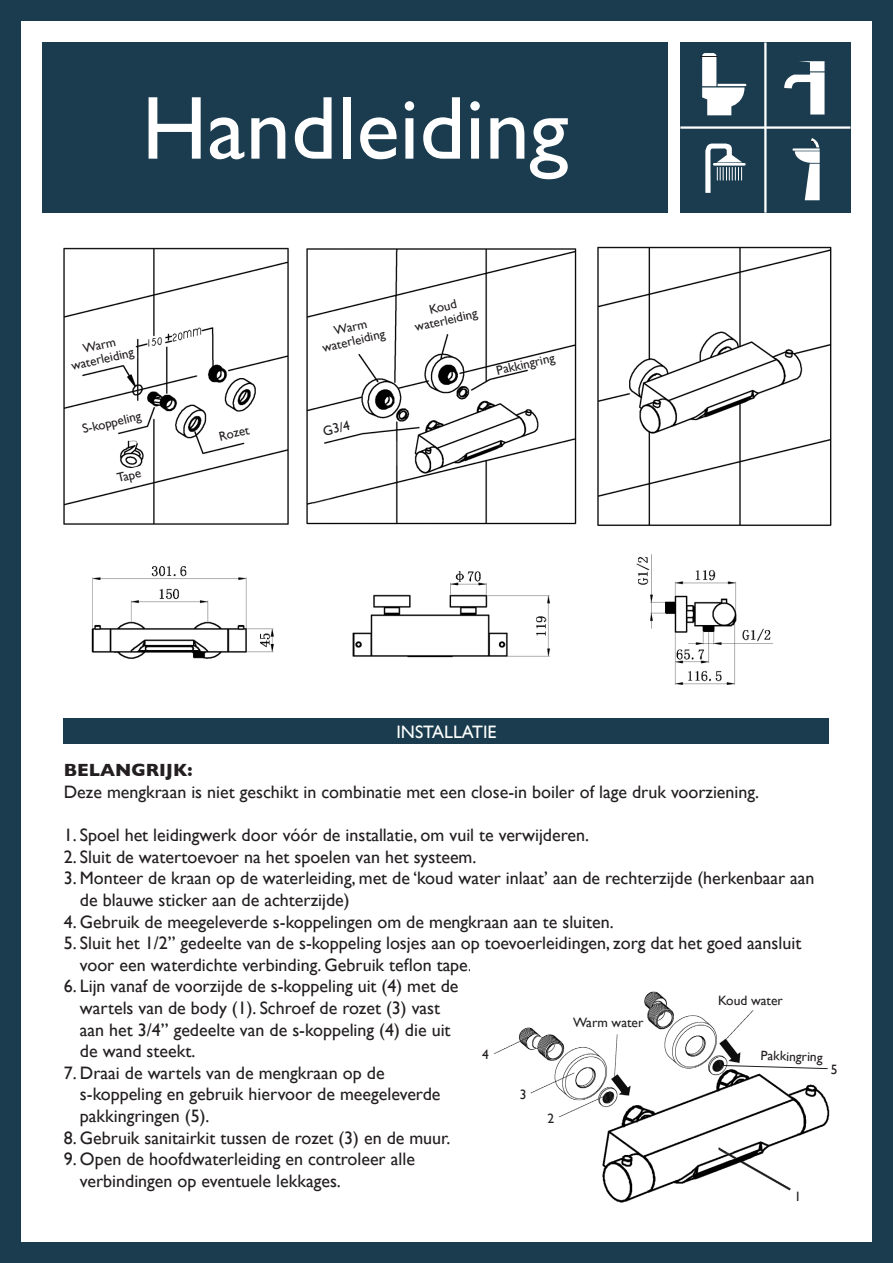
<style>
.page{position:relative;width:893px;height:1263px;background:#1a3c4e}
.page>*{position:absolute;margin:0;border:0;box-sizing:border-box;transform-origin:0 0}
.t1{font:90px "Gill Sans";color:#fff}
.t2{font:18px/21.6px "Gill Sans";color:#231f20}
.t3{font:18px "Gill Sans";color:#fff}
.t4{font:700 18px "Gill Sans";color:#231f20}
.t5{font:13.5px "Gill Sans";color:#231f20}
.t6{font:12.9px "Gill Sans";color:#231f20}
</style>
<div class="page">
<div style="left:21px;top:21px;width:851px;height:1221px;background:#fff"></div>
<div style="left:43px;top:43px;width:625px;height:170px;background:#1a3c4e"></div>
<div style="left:680px;top:43px;width:170px;height:170px;background:#1a3c4e"></div>
<svg style="left:701px;top:53px;width:46px;height:62px"></svg>
<hr style="left:680px;top:126px;width:170px;height:3px;background:#fff">
<hr style="left:764px;top:43px;width:2px;height:170px;background:#fff">
<svg style="left:792px;top:138px;width:28px;height:62px"></svg>
<svg style="left:784px;top:61px;width:40px;height:54px"></svg>
<hr style="left:714px;top:163px;width:30px;height:3px;background:#fff">
<svg style="left:705px;top:143px;width:37px;height:50px"></svg>
<div style="left:64px;top:719px;width:765px;height:25px;background:#1a3c4e"></div>
<img style="left:91px;top:566px;width:183px;height:93px">
<img style="left:352px;top:571px;width:199px;height:87px">
<img style="left:636px;top:554px;width:138px;height:131px">
<img style="left:63px;top:247px;width:514px;height:278px">
<svg style="left:108px;top:464px;width:42px;height:22px"></svg>
<svg style="left:78px;top:407px;width:68px;height:30px"></svg>
<img style="left:597px;top:246px;width:235px;height:280px">
<svg style="left:314px;top:310px;width:76px;height:47px"></svg>
<svg style="left:406px;top:290px;width:77px;height:47px"></svg>
<svg style="left:317px;top:416px;width:39px;height:24px"></svg>
<img style="left:494px;top:991px;width:336px;height:212px">
<div style="left:573px;top:1017px;width:70px;height:9px;background:#fff"></div>
<div style="left:783px;top:1192px;width:30px;height:9px;background:#fff"></div>
<div style="left:544px;top:1114px;width:13px;height:9px;background:#fff"></div>
<div style="left:828px;top:1064px;width:13px;height:9px;background:#fff"></div>
<div style="left:517px;top:1089px;width:13px;height:10px;background:#fff"></div>
<div style="left:718px;top:995px;width:65px;height:10px;background:#fff"></div>
<svg style="left:721px;top:1050px;width:109px;height:19px"></svg>
<p class="t1" style="left:148px;top:75px;width:428px">Handleiding</p>
<p class="t6" style="left:81px;top:342px;width:35px;rotate:-13deg">Warm</p>
<p class="t6" style="left:70px;top:358px;width:65px;rotate:-13deg">waterleiding</p>
<p class="t6" style="left:81px;top:422px;width:61px;rotate:-13deg">S-koppeling</p>
<p class="t6" style="left:116px;top:470px;width:26px;rotate:-13deg">Tape</p>
<p class="t6" style="left:217px;top:429px;width:32px;rotate:-13deg">Rozet</p>
<p class="t6" style="left:333px;top:323px;width:35px;rotate:-13deg">Warm</p>
<p class="t6" style="left:321px;top:340px;width:65px;rotate:-13deg">waterleiding</p>
<p class="t5" style="left:321px;top:423px;width:29px;rotate:-13deg">G3/4</p>
<p class="t6" style="left:428px;top:302px;width:29px;rotate:-13deg">Koud</p>
<p class="t6" style="left:413px;top:320px;width:65px;rotate:-13deg">waterleiding</p>
<p class="t6" style="left:495px;top:363px;width:61px;rotate:-13deg">Pakkingring</p>
<p class="t3" style="left:396px;top:721px;width:102px">INSTALLATIE</p>
<p class="t4" style="left:64px;top:756px;width:130px">BELANGRIJK:</p>
<p class="t2" style="left:64px;top:781px;width:697px">Deze mengkraan is niet geschikt in combinatie met een close-in boiler of lage druk voorziening.</p>
<p class="t2" style="left:64px;top:824px;width:527px">1. Spoel het leidingwerk door vóór de installatie, om vuil te verwijderen.</p>
<p class="t2" style="left:64px;top:846px;width:414px">2. Sluit de watertoevoer na het spoelen van het systeem.</p>
<p class="t2" style="left:80px;top:867px;width:736px;text-indent:-16px">3. Monteer de kraan op de waterleiding, met de ‘koud water inlaat’ aan de rechterzijde (herkenbaar aan de blauwe sticker aan de achterzijde)</p>
<p class="t2" style="left:64px;top:910px;width:551px">4. Gebruik de meegeleverde s-koppelingen om de mengkraan aan te sluiten.</p>
<p class="t2" style="left:80px;top:932px;width:723px;text-indent:-16px">5. Sluit het 1/2” gedeelte van de s-koppeling losjes aan op toevoerleidingen, zorg dat het goed aansluit voor een waterdichte verbinding. Gebruik teflon tape.</p>
<p class="t2" style="left:80px;top:975px;width:380px;text-indent:-16px">6. Lijn vanaf de voorzijde de s-koppeling uit (4) met de wartels van de body (1). Schroef de rozet (3) vast aan het 3/4” gedeelte van de s-koppeling (4) die uit de wand steekt.</p>
<p class="t2" style="left:80px;top:1062px;width:362px;text-indent:-16px">7. Draai de wartels van de mengkraan op de s-koppeling en gebruik hiervoor de meegeleverde pakkingringen (5).</p>
<p class="t2" style="left:64px;top:1126px;width:388px">8. Gebruik sanitairkit tussen de rozet (3) en de muur.</p>
<p class="t2" style="left:80px;top:1148px;width:337px;text-indent:-16px">9. Open de hoofdwaterleiding en controleer alle verbindingen op eventuele lekkages.</p>
<p class="t5" style="left:718px;top:992px;width:66px">Koud water</p>
<p class="t5" style="left:573px;top:1014px;width:72px">Warm water</p>
<p class="t5" style="left:482px;top:1046px;width:8px">4</p>
<p class="t5" style="left:761px;top:1047px;width:64px;rotate:2deg">Pakkingring</p>
<p class="t5" style="left:520px;top:1086px;width:8px">3</p>
<p class="t5" style="left:547px;top:1110px;width:8px">2</p>
<p class="t5" style="left:794px;top:1189px;width:8px">1</p>
<p class="t5" style="left:831px;top:1061px;width:8px">5</p>
</div>
